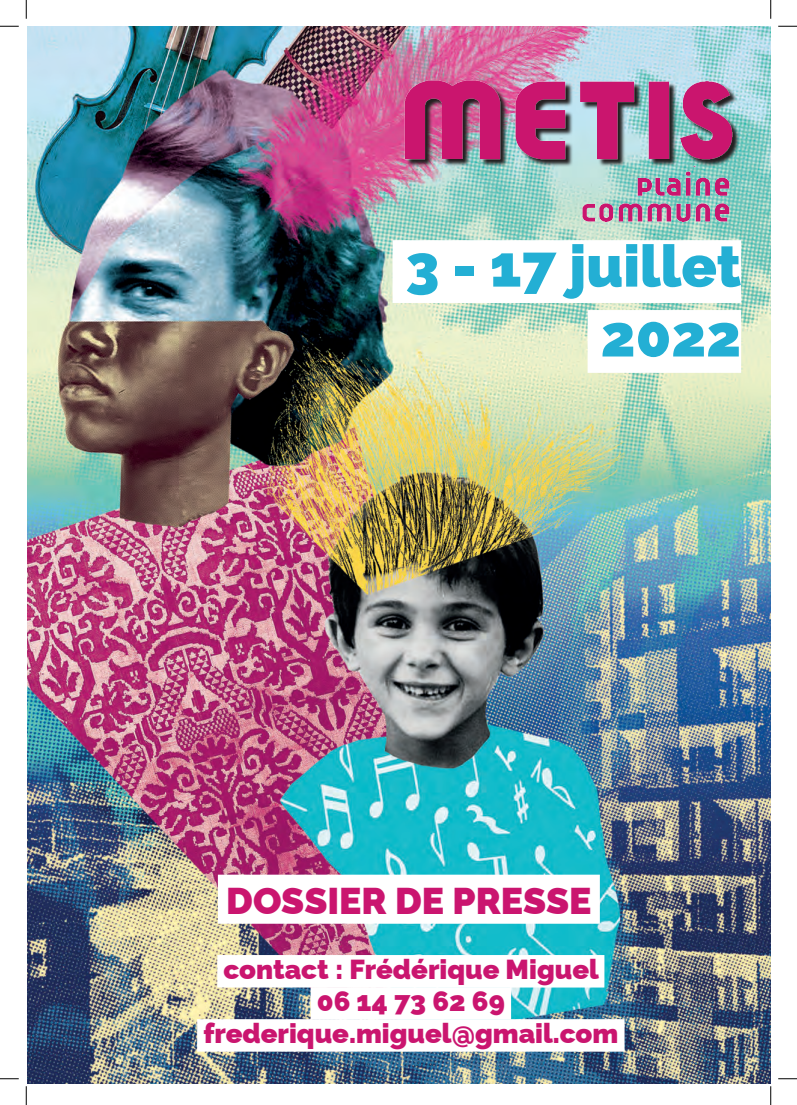
<style>
.page{position:relative;width:797px;height:1105px;background:#fff}
.page>*{position:absolute;margin:0;border:0;box-sizing:border-box;transform-origin:0 0}
.t1{font:100 58.25px/69.9px "Raleway";color:#23afd4;text-align:right}
.t2{font:100 37.25px "Raleway";color:#ca156f}
.t3{font:100 27.5px/32.1px "Raleway";color:#ca156f;text-align:center}
</style>
<div class="page">
<img style="left:27px;top:26px;width:743px;height:1057px">
<div style="left:392px;top:240px;width:349px;height:63px;background:#fff"></div>
<div style="left:587px;top:310px;width:154px;height:63px;background:#fff"></div>
<img style="left:325px;top:61px;width:446px;height:105px">
<img style="left:305px;top:167px;width:466px;height:76px">
<div style="left:218px;top:875px;width:382px;height:49px;background:#fff"></div>
<div style="left:217px;top:955px;width:387px;height:32px;background:#fff"></div>
<div style="left:310px;top:987px;width:201px;height:32px;background:#fff"></div>
<div style="left:197px;top:1019px;width:427px;height:33px;background:#fff"></div>
<svg style="left:0;top:25px;width:19px;height:2px"></svg>
<svg style="left:778px;top:25px;width:19px;height:2px"></svg>
<svg style="left:0;top:1078px;width:19px;height:1px"></svg>
<svg style="left:778px;top:1078px;width:19px;height:1px"></svg>
<svg style="left:25px;top:0;width:2px;height:19px"></svg>
<svg style="left:25px;top:1086px;width:2px;height:19px"></svg>
<svg style="left:770px;top:0;width:1px;height:19px"></svg>
<svg style="left:770px;top:1086px;width:1px;height:19px"></svg>
<h1 class="t1" style="left:405px;top:225px;width:337px">3 - 17 juillet<br>2022</h1>
<h2 class="t2" style="left:226px;top:871px;width:367px">DOSSIER DE PRESSE</h2>
<p class="t3" style="left:203px;top:950px;width:416px">contact : Frédérique Miguel<br>06 14 73 62 69 frederique.miguel@gmail.com</p>
</div>
